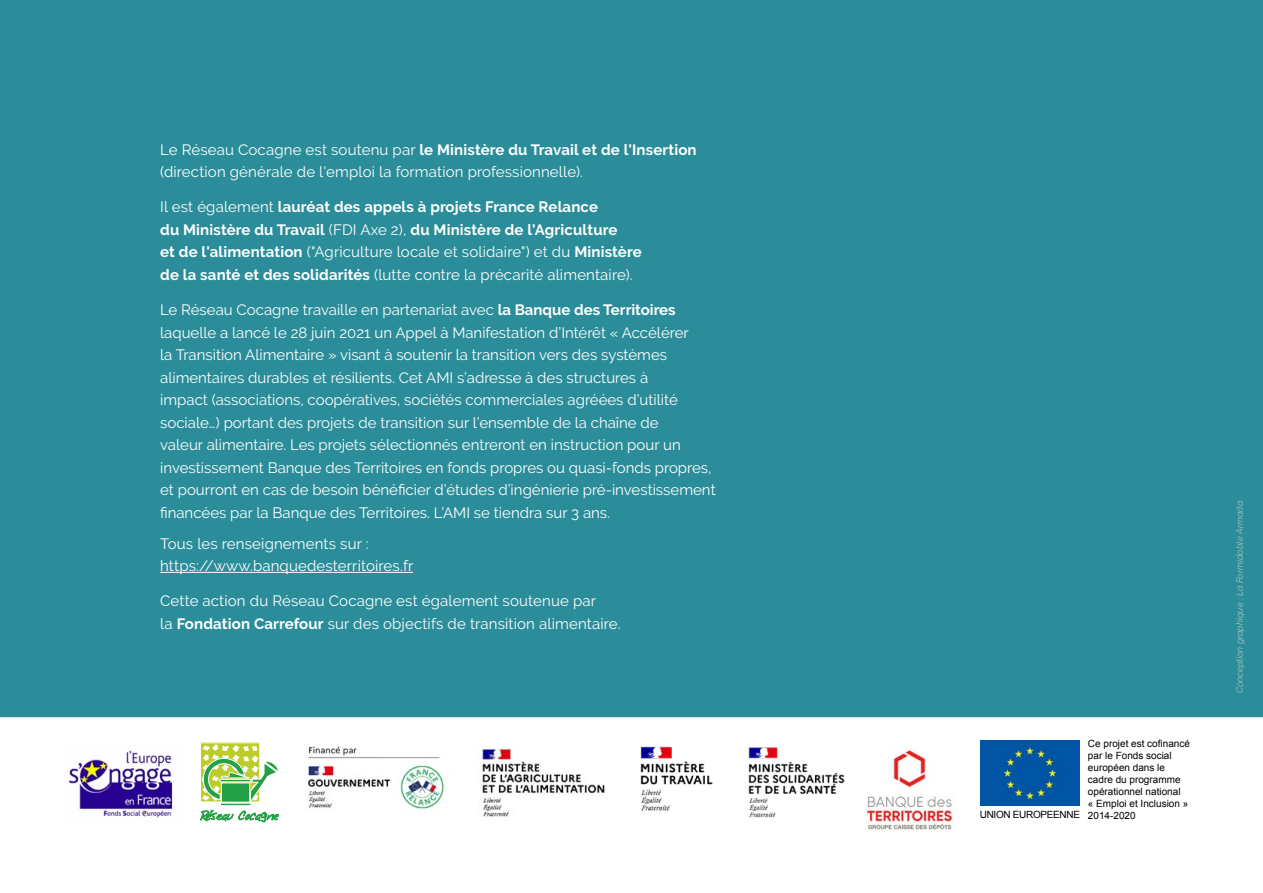
<style>
.page{position:relative;width:1263px;height:893px;background:#fff}
.page>*{position:absolute;margin:0;border:0;box-sizing:border-box;transform-origin:0 0}
.t1{font:15px/22.5px "Raleway";color:#fff}
.t2{font:700 15px/22.5px "Raleway";letter-spacing:.01em;color:#fff}
.t3{font:10.05px/12px "Arial";color:#000}
.t4{font:10.05px "Arial";letter-spacing:-.03em;color:#000}
.t5{font:italic 9px "Raleway";letter-spacing:.01em;color:#a8c3ca}
.s1{font-weight:700}
.s2{font-weight:400}
</style>
<div class="page">
<div style="left:0;top:0;width:1263px;height:718px;background:#2b8d99"></div>
<hr style="left:160px;top:572px;width:253px;height:1px;background:#fff">
<img style="left:866px;top:750px;width:87px;height:80px">
<img style="left:69px;top:750px;width:104px;height:68px">
<img style="left:981px;top:741px;width:99px;height:65px">
<img style="left:748px;top:747px;width:97px;height:71px">
<img style="left:640px;top:746px;width:73px;height:65px">
<img style="left:482px;top:748px;width:123px;height:69px">
<svg style="left:200px;top:743px;width:79px;height:79px"></svg>
<img style="left:308px;top:746px;width:137px;height:64px">
<p class="t1" style="left:160px;top:138px;width:538px">Le Réseau Cocagne est soutenu par <span class="s1">le Ministère du Travail et de l'Insertion </span>(direction générale de l'emploi la formation professionnelle).</p>
<p class="t2" style="left:160px;top:196px;width:483px"><span class="s2">Il est également</span> lauréat des appels à projets France Relance<br>du Ministère du Travail <span class="s2">(FDI Axe 2),</span> du Ministère de l'Agriculture<br>et de l'alimentation <span class="s2">("Agriculture locale et solidaire") et du</span> Ministère de la santé et des solidarités <span class="s2">(lutte contre la précarité alimentaire).</span></p>
<p class="t1" style="left:160px;top:299px;width:557px">Le Réseau Cocagne travaille en partenariat avec <span class="s1">la Banque des Territoires </span>laquelle a lancé le 28 juin 2021 un Appel à Manifestation d’Intérêt « Accélérer<br>la Transition Alimentaire » visant à soutenir la transition vers des systèmes alimentaires durables et résilients. Cet AMI s’adresse à des structures à<br>impact (associations, coopératives, sociétés commerciales agréées d’utilité sociale…) portant des projets de transition sur l’ensemble de la chaîne de<br>valeur alimentaire. Les projets sélectionnés entreront en instruction pour un investissement Banque des Territoires en fonds propres ou quasi-fonds propres, et pourront en cas de besoin bénéficier d’études d’ingénierie pré-investissement financées par la Banque des Territoires. L’AMI se tiendra sur 3 ans.</p>
<p class="t1" style="left:160px;top:532px;width:255px">Tous les renseignements sur : https://www.banquedesterritoires.fr</p>
<p class="t1" style="left:160px;top:590px;width:462px">Cette action du Réseau Cocagne est également soutenue par<br>la <span class="s1">Fondation Carrefour</span> sur des objectifs de transition alimentaire.</p>
<p class="t3" style="left:1088px;top:737px;width:104px">Ce projet est cofinancé par le Fonds social européen dans le cadre du programme opérationnel national<br>« Emploi et Inclusion »</p>
<p class="t4" style="left:980px;top:807px;width:157px">UNION EUROPEENNE 2014-2020</p>
<p class="t5" style="left:1234px;top:693px;width:194px;rotate:-90deg">Conception graphique : La Formidable Armada</p>
</div>
